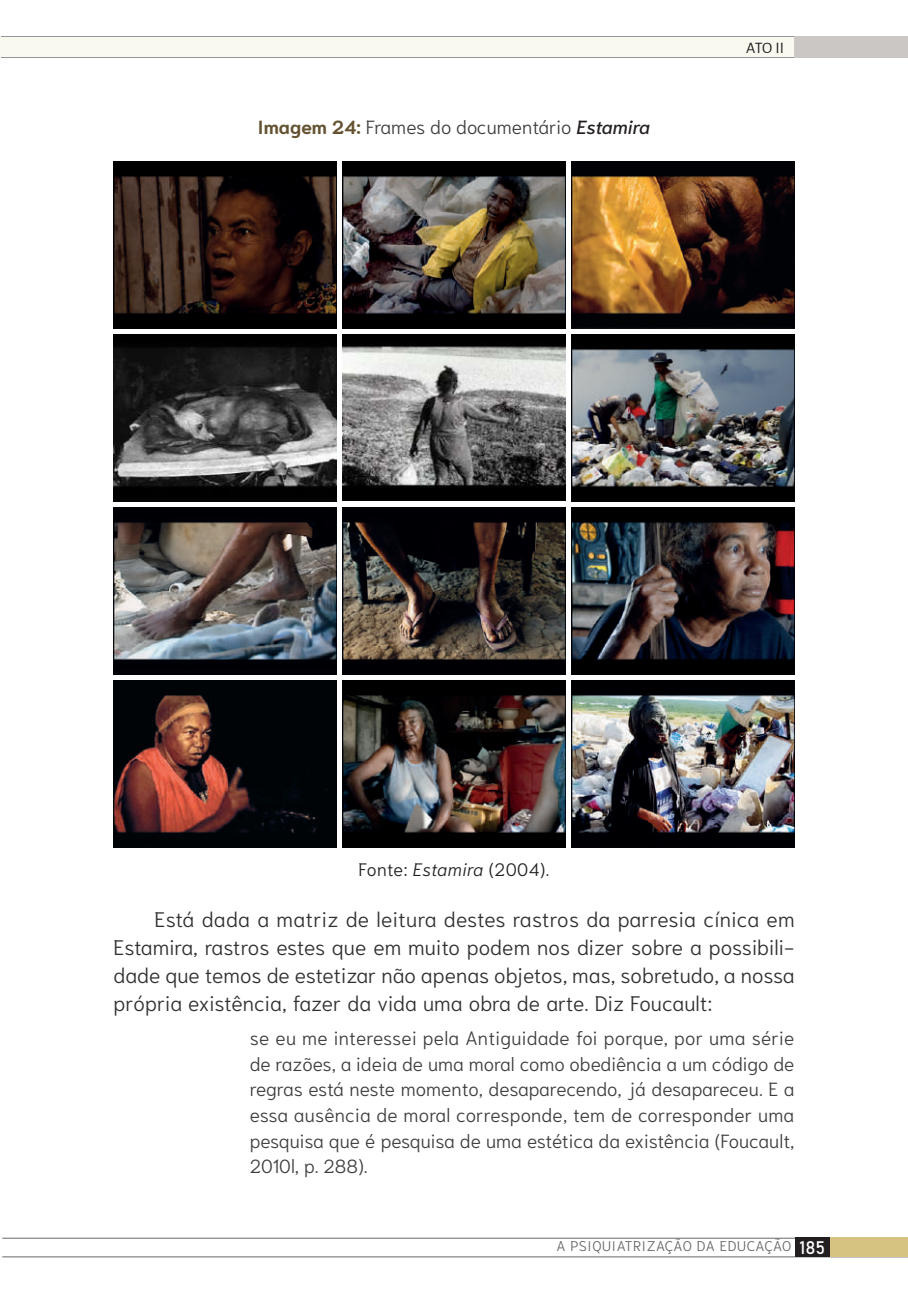
<style>
.page{position:relative;width:908px;height:1304px;background:#fff}
.page>*{position:absolute;margin:0;border:0;box-sizing:border-box;transform-origin:0 0}
.t1{font:300 21px/28px "Niramit";color:#312f30;text-align:justify}
.t2{font:300 19px/25.6px "Niramit";color:#3e3e3f;text-align:justify}
.t3{font:300 18px "Niramit";letter-spacing:.02em;color:#231f20}
.t4{font:16px "Alegreya Sans";color:#231f20}
.t5{font:300 14px "Niramit";letter-spacing:.05em;color:#636366}
.s1{font-weight:700;color:#645230}
.s2{font-weight:500;font-style:italic;color:#231f20}
.s3{font-style:italic}
.s4{font-family:"Bahnschrift";font-weight:400;font-size:18px;color:#fff}
</style>
<div class="page">
<div style="left:1px;top:36px;width:906px;height:21px;background:#faf9f0"></div>
<hr style="left:2px;top:1256px;width:905px;height:1px;background:#939598">
<hr style="left:2px;top:1238px;width:905px;height:1px;background:#939598">
<hr style="left:2px;top:57px;width:905px;height:1px;background:#939598">
<hr style="left:2px;top:36px;width:905px;height:1px;background:#939598">
<div style="left:794px;top:1237px;width:113px;height:20px;background:#231f20"></div>
<div style="left:829px;top:1237px;width:78px;height:20px;background:#d6c382"></div>
<div style="left:794px;top:36px;width:113px;height:21px;background:#cac7c4"></div>
<img style="left:113px;top:162px;width:223px;height:167px">
<img style="left:342px;top:162px;width:223px;height:167px">
<img style="left:571px;top:162px;width:223px;height:167px">
<img style="left:113px;top:335px;width:223px;height:166px">
<img style="left:342px;top:334px;width:223px;height:167px">
<img style="left:571px;top:335px;width:223px;height:166px">
<img style="left:113px;top:508px;width:223px;height:166px">
<img style="left:342px;top:508px;width:223px;height:166px">
<img style="left:571px;top:508px;width:223px;height:166px">
<img style="left:113px;top:681px;width:223px;height:166px">
<img style="left:342px;top:681px;width:223px;height:166px">
<img style="left:571px;top:681px;width:223px;height:166px">
<p class="t2" style="left:258px;top:115px;width:393px"><span class="s1">Imagem 24:</span> Frames do documentário <span class="s2">Estamira</span></p>
<p class="t4" style="left:745px;top:37px;width:40px">ATO II</p>
<p class="t3" style="left:358px;top:854px;width:192px">Fonte: <span class="s3">Estamira</span> (2004).</p>
<p class="t1" style="left:113px;top:905px;width:682px;text-indent:41px">Está dada a matriz de leitura destes rastros da parresia cínica em Estamira, rastros estes que em muito podem nos dizer sobre a possibili&shy;dade que temos de estetizar não apenas objetos, mas, sobretudo, a nossa própria existência, fazer da vida uma obra de arte. Diz Foucault:</p>
<p class="t2" style="left:249px;top:1025px;width:546px">se eu me interessei pela Antiguidade foi porque, por uma série de razões, a ideia de uma moral como obediência a um código de regras está neste momento, desaparecendo, já desapareceu. E a essa ausência de moral corresponde, tem de corresponder uma pesquisa que é pesquisa de uma estética da existência (Foucault, 2010l, p. 288).</p>
<p class="t5" style="left:556px;top:1235px;width:270px">A PSIQUIATRIZAÇÃO DA EDUCAÇÃO <span class="s4">185</span></p>
</div>
